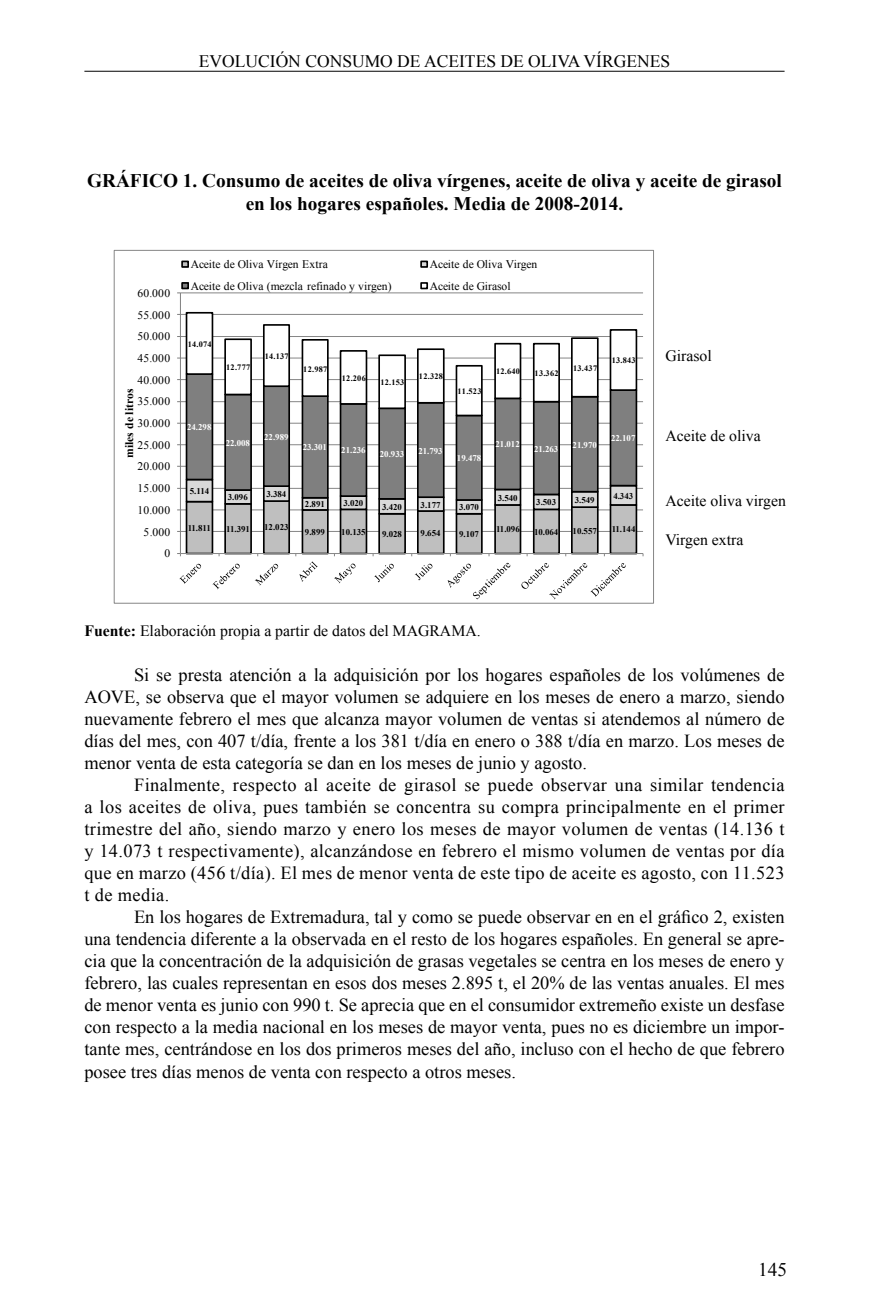
<style>
.page{position:relative;width:869px;height:1315px;background:#fff}
.page>*{position:absolute;margin:0;border:0;box-sizing:border-box;transform-origin:0 0}
.t1{font:700 19.25px/23.1px "Times New Roman";color:#000;text-align:center}
.t2{font:19.25px "Times New Roman";color:#000}
.t3{font:18.38px/22.1px "Times New Roman";color:#000;text-align:justify}
.t4{font:17.5px "Times New Roman";color:#000}
.t5{font:15.75px "Times New Roman";color:#000}
.t6{font:11.55px "Times New Roman";letter-spacing:.01em;color:#000}
.t7{font:700 11.55px "Times New Roman";letter-spacing:.01em;color:#000}
.t8{font:700 8.75px "Times New Roman";color:#000}
.t9{font:700 8.75px "Times New Roman";color:#fff}
.t10{font:700 8.22px "Times New Roman";letter-spacing:.035em;color:#000}
.s1{font-weight:700}
</style>
<div class="page">
<hr style="left:84px;top:71px;width:700px;height:1px;background:#000">
<hr style="left:180px;top:466px;width:462px;height:1px;background:#868686">
<hr style="left:180px;top:444px;width:462px;height:1px;background:#868686">
<hr style="left:180px;top:423px;width:462px;height:1px;background:#868686">
<hr style="left:180px;top:401px;width:462px;height:1px;background:#868686">
<hr style="left:180px;top:379px;width:462px;height:1px;background:#868686">
<hr style="left:180px;top:358px;width:462px;height:1px;background:#868686">
<hr style="left:180px;top:336px;width:462px;height:1px;background:#868686">
<hr style="left:180px;top:314px;width:462px;height:1px;background:#868686">
<hr style="left:180px;top:292px;width:462px;height:1px;background:#868686">
<svg style="left:185px;top:417px;width:452px;height:61px;fill:#7f7f7f"></svg>
<svg style="left:185px;top:311px;width:452px;height:106px"></svg>
<hr style="left:180px;top:293px;width:1px;height:260px;background:#7f7f7f">
<svg style="left:177px;top:478px;width:466px;height:122px"></svg>
<div style="left:182px;top:261px;width:7px;height:6px;background:#bfbfbf"></div>
<div style="left:181px;top:261px;width:8px;height:7px;border:2px solid #000"></div>
<div style="left:420px;top:261px;width:8px;height:7px;border:2px solid #000"></div>
<div style="left:182px;top:283px;width:7px;height:6px;background:#7f7f7f"></div>
<div style="left:181px;top:282px;width:8px;height:7px;border:2px solid #000"></div>
<div style="left:420px;top:282px;width:8px;height:7px;border:2px solid #000"></div>
<p class="t4" style="left:199px;top:49px;width:472px">EVOLUCIÓN CONSUMO DE ACEITES DE OLIVA VÍRGENES</p>
<p class="t1" style="left:87px;top:168px;width:696px">GRÁFICO 1. Consumo de aceites de oliva vírgenes, aceite de oliva y aceite de girasol en los hogares españoles. Media de 2008-2014.</p>
<p class="t6" style="left:137px;top:285px;width:34px">60.000</p>
<p class="t6" style="left:137px;top:307px;width:34px">55.000</p>
<p class="t6" style="left:137px;top:328px;width:34px">50.000</p>
<p class="t6" style="left:137px;top:350px;width:34px">45.000</p>
<p class="t6" style="left:137px;top:372px;width:34px">40.000</p>
<p class="t7" style="left:121px;top:458px;width:71px;rotate:-90deg">miles de litros</p>
<p class="t6" style="left:137px;top:394px;width:34px">35.000</p>
<p class="t6" style="left:137px;top:415px;width:34px">30.000</p>
<p class="t6" style="left:137px;top:437px;width:34px">25.000</p>
<p class="t6" style="left:137px;top:459px;width:34px">20.000</p>
<p class="t6" style="left:137px;top:480px;width:34px">15.000</p>
<p class="t6" style="left:137px;top:502px;width:34px">10.000</p>
<p class="t6" style="left:143px;top:524px;width:28px">5.000</p>
<p class="t6" style="left:164px;top:546px;width:7px">0</p>
<p class="t6" style="left:191px;top:257px;width:138px">Aceite de Oliva Vírgen Extra</p>
<p class="t6" style="left:429px;top:257px;width:109px">Aceite de Oliva Virgen</p>
<p class="t6" style="left:191px;top:278px;width:202px">Aceite de Oliva (mezcla refinado y virgen)</p>
<p class="t6" style="left:429px;top:278px;width:82px">Aceite de Girasol</p>
<p class="t10" style="left:187px;top:338px;width:25px">14.074</p>
<p class="t10" style="left:226px;top:362px;width:25px">12.777</p>
<p class="t10" style="left:265px;top:351px;width:25px">14.137</p>
<p class="t10" style="left:303px;top:363px;width:25px">12.987</p>
<p class="t10" style="left:342px;top:372px;width:25px">12.206</p>
<p class="t10" style="left:380px;top:377px;width:25px">12.153</p>
<p class="t10" style="left:419px;top:371px;width:25px">12.328</p>
<p class="t10" style="left:496px;top:366px;width:25px">12.640</p>
<p class="t10" style="left:534px;top:368px;width:25px">13.362</p>
<p class="t10" style="left:573px;top:362px;width:25px">13.437</p>
<p class="t10" style="left:611px;top:355px;width:25px">13.843</p>
<p class="t10" style="left:457px;top:385px;width:25px">11.523</p>
<p class="t9" style="left:187px;top:421px;width:26px">24.298</p>
<p class="t9" style="left:225px;top:437px;width:26px">22.008</p>
<p class="t9" style="left:264px;top:431px;width:26px">22.989</p>
<p class="t9" style="left:302px;top:441px;width:26px">23.301</p>
<p class="t9" style="left:341px;top:444px;width:26px">21.236</p>
<p class="t9" style="left:379px;top:448px;width:26px">20.933</p>
<p class="t9" style="left:418px;top:444px;width:26px">21.793</p>
<p class="t9" style="left:457px;top:452px;width:26px">19.478</p>
<p class="t9" style="left:495px;top:438px;width:26px">21.012</p>
<p class="t9" style="left:534px;top:442px;width:26px">21.263</p>
<p class="t9" style="left:572px;top:439px;width:26px">21.970</p>
<p class="t9" style="left:611px;top:432px;width:26px">22.107</p>
<p class="t8" style="left:190px;top:485px;width:21px">5.114</p>
<p class="t8" style="left:228px;top:491px;width:21px">3.096</p>
<p class="t8" style="left:266px;top:488px;width:21px">3.384</p>
<p class="t8" style="left:305px;top:498px;width:21px">2.891</p>
<p class="t8" style="left:343px;top:497px;width:21px">3.020</p>
<p class="t8" style="left:382px;top:501px;width:21px">3.420</p>
<p class="t8" style="left:420px;top:499px;width:21px">3.177</p>
<p class="t8" style="left:459px;top:501px;width:21px">3.070</p>
<p class="t8" style="left:497px;top:492px;width:21px">3.540</p>
<p class="t8" style="left:536px;top:496px;width:21px">3.503</p>
<p class="t8" style="left:574px;top:494px;width:21px">3.549</p>
<p class="t8" style="left:613px;top:490px;width:21px">4.343</p>
<p class="t8" style="left:187px;top:522px;width:25px">11.811</p>
<p class="t8" style="left:226px;top:523px;width:25px">11.391</p>
<p class="t8" style="left:264px;top:521px;width:26px">12.023</p>
<p class="t8" style="left:305px;top:526px;width:21px">9.899</p>
<p class="t8" style="left:341px;top:525px;width:26px">10.135</p>
<p class="t8" style="left:382px;top:528px;width:21px">9.028</p>
<p class="t8" style="left:420px;top:526px;width:21px">9.654</p>
<p class="t8" style="left:459px;top:528px;width:21px">9.107</p>
<p class="t8" style="left:496px;top:523px;width:25px">11.096</p>
<p class="t8" style="left:534px;top:526px;width:26px">10.064</p>
<p class="t8" style="left:572px;top:524px;width:26px">10.557</p>
<p class="t8" style="left:611px;top:523px;width:25px">11.144</p>
<p class="t5" style="left:665px;top:345px;width:48px">Girasol</p>
<p class="t5" style="left:665px;top:425px;width:97px">Aceite de oliva</p>
<p class="t5" style="left:665px;top:490px;width:122px">Aceite oliva virgen</p>
<p class="t5" style="left:665px;top:529px;width:79px">Virgen extra</p>
<p class="t5" style="left:84px;top:620px;width:397px"><span class="s1">Fuente:</span> Elaboración propia a partir de datos del MAGRAMA.</p>
<p class="t3" style="left:84px;top:663px;width:701px;text-indent:50px">Si se presta atención a la adquisición por los hogares españoles de los volúmenes de AOVE, se observa que el mayor volumen se adquiere en los meses de enero a marzo, siendo nuevamente febrero el mes que alcanza mayor volumen de ventas si atendemos al número de días del mes, con 407 t/día, frente a los 381 t/día en enero o 388 t/día en marzo. Los meses de menor venta de esta categoría se dan en los meses de junio y agosto.</p>
<p class="t3" style="left:84px;top:773px;width:701px;text-indent:50px">Finalmente, respecto al aceite de girasol se puede observar una similar tendencia a los aceites de oliva, pues también se concentra su compra principalmente en el primer trimestre del año, siendo marzo y enero los meses de mayor volumen de ventas (14.136 t y 14.073 t respectivamente), alcanzándose en febrero el mismo volumen de ventas por día que en marzo (456 t/día). El mes de menor venta de este tipo de aceite es agosto, con 11.523 t de media.</p>
<p class="t3" style="left:84px;top:905px;width:701px;text-indent:50px">En los hogares de Extremadura, tal y como se puede observar en en el gráfico 2, existen una tendencia diferente a la observada en el resto de los hogares españoles. En general se apre&shy;cia que la concentración de la adquisición de grasas vegetales se centra en los meses de enero y febrero, las cuales representan en esos dos meses 2.895 t, el 20% de las ventas anuales. El mes de menor venta es junio con 990 t. Se aprecia que en el consumidor extremeño existe un desfase con respecto a la media nacional en los meses de mayor venta, pues no es diciembre un impor&shy;tante mes, centrándose en los dos primeros meses del año, incluso con el hecho de que febrero posee tres días menos de venta con respecto a otros meses.</p>
<p class="t2" style="left:757px;top:1256px;width:30px">145</p>
</div>
